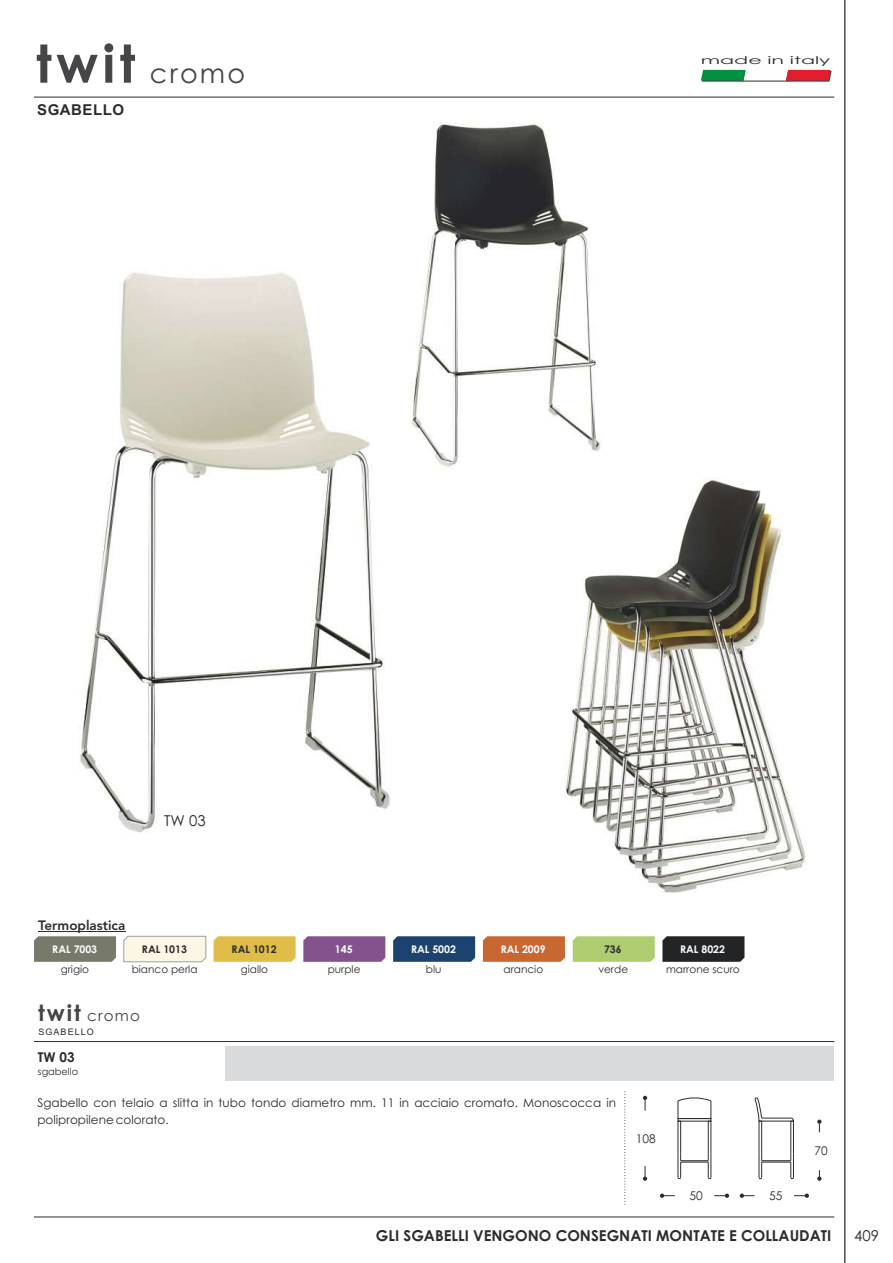
<style>
.page{position:relative;width:893px;height:1263px;background:#fff}
.page>*{position:absolute;margin:0;border:0;box-sizing:border-box;transform-origin:0 0}
.t1{font:27px "Century Gothic";letter-spacing:.085em;color:#464648}
.t2{font:700 15px "Century Gothic";color:#2d2b2d}
.t3{font:15px "Century Gothic";letter-spacing:.085em;color:#464648}
.t4{font:700 15px "Arial";letter-spacing:.035em;color:#2d2b2d}
.t5{font:15px "Century Gothic";color:#2d2b2d}
.t6{font:800 13.5px "Avenir LT Std";color:#2d2b2d}
.t7{font:700 13.5px "Century Gothic";color:#2d2b2d}
.t8{font:12px/17.1px "Century Gothic";color:#2d2b2d}
.t9{font:10.65px "Century Gothic";color:#2d2b2d;scale:1.94 1}
.t10{font:10.5px "Century Gothic";color:#2d2b2d}
.t11{font:700 10.5px "Century Gothic";color:#fefefe}
.t12{font:700 10.5px "Century Gothic";color:#2d2b2d}
.t13{font:9.75px "Century Gothic";color:#2d2b2d}
.t14{font:9px "Arial";letter-spacing:.12em;color:#2d2b2d}
.s1{font-weight:700;font-size:52.5px}
.s2{font-weight:700;font-size:22.5px}
</style>
<div class="page">
<svg style="left:303px;top:936px;width:82px;height:26px;background:#875890"></svg>
<hr style="left:844px;top:0;width:1px;height:1263px;background:#2d2b2d">
<hr style="left:34px;top:1217px;width:800px;height:1px;background:#2d2b2d">
<svg style="left:701px;top:70px;width:131px;height:12px"></svg>
<hr style="left:34px;top:97px;width:800px;height:1px;background:#2d2b2d">
<hr style="left:38px;top:932px;width:87px;height:1px;background:#2d2b2d">
<svg style="left:123px;top:936px;width:83px;height:26px;background:#f4f0e0"></svg>
<svg style="left:214px;top:936px;width:82px;height:26px;background:#e0bf4d"></svg>
<svg style="left:393px;top:936px;width:82px;height:26px;background:#224873"></svg>
<svg style="left:483px;top:936px;width:82px;height:26px;background:#ca6b37"></svg>
<svg style="left:573px;top:936px;width:82px;height:26px;background:#b0ce75"></svg>
<svg style="left:34px;top:936px;width:82px;height:26px;background:#7a7c6e"></svg>
<svg style="left:662px;top:936px;width:82px;height:26px;background:#292a2c"></svg>
<img style="left:564px;top:478px;width:242px;height:414px">
<img style="left:79px;top:272px;width:311px;height:561px">
<svg style="left:817px;top:1119px;width:4px;height:13px"></svg>
<svg style="left:660px;top:1193px;width:15px;height:5px"></svg>
<svg style="left:714px;top:1193px;width:15px;height:5px"></svg>
<svg style="left:643px;top:1096px;width:4px;height:15px"></svg>
<svg style="left:643px;top:1166px;width:4px;height:15px"></svg>
<svg style="left:740px;top:1193px;width:15px;height:5px"></svg>
<svg style="left:794px;top:1193px;width:15px;height:5px"></svg>
<svg style="left:817px;top:1170px;width:4px;height:11px"></svg>
<div style="left:791px;top:1121px;width:3px;height:33px;border:1px solid #2d2b2d"></div>
<div style="left:759px;top:1121px;width:3px;height:33px;border:1px solid #2d2b2d"></div>
<svg style="left:755px;top:1097px;width:39px;height:24px"></svg>
<svg style="left:758px;top:1153px;width:36px;height:26px"></svg>
<div style="left:678px;top:1100px;width:33px;height:19px;border:1px solid #2d2b2d"></div>
<div style="left:678px;top:1121px;width:3px;height:33px;border:1px solid #2d2b2d"></div>
<div style="left:708px;top:1121px;width:3px;height:33px;border:1px solid #2d2b2d"></div>
<svg style="left:677px;top:1153px;width:35px;height:26px"></svg>
<svg style="left:677px;top:1097px;width:34px;height:4px"></svg>
<svg style="left:624px;top:1091px;width:1px;height:114px"></svg>
<hr style="left:34px;top:1041px;width:800px;height:1px;background:#2d2b2d">
<div style="left:225px;top:1047px;width:609px;height:34px;background:#d9dadb"></div>
<img style="left:411px;top:123px;width:189px;height:345px">
<h1 class="t1" style="left:36px;top:62px;width:211px"><span class="s1">twit</span> cromo</h1>
<p class="t4" style="left:37px;top:104px;width:89px">SGABELLO</p>
<p class="t9" style="left:701px;top:56px;width:68px">made in italy</p>
<p class="t5" style="left:164px;top:815px;width:43px">TW 03</p>
<p class="t6" style="left:38px;top:920px;width:89px">Termoplastica</p>
<p class="t10" style="left:61px;top:965px;width:30px">grigio</p>
<p class="t10" style="left:132px;top:965px;width:67px">bianco perla</p>
<p class="t10" style="left:241px;top:965px;width:29px">giallo</p>
<p class="t10" style="left:328px;top:965px;width:34px">purple</p>
<p class="t10" style="left:426px;top:965px;width:17px">blu</p>
<p class="t10" style="left:503px;top:965px;width:41px">arancio</p>
<p class="t10" style="left:598px;top:965px;width:31px">verde</p>
<p class="t10" style="left:666px;top:965px;width:75px">marrone scuro</p>
<p class="t11" style="left:52px;top:945px;width:46px">RAL 7003</p>
<p class="t12" style="left:142px;top:945px;width:46px">RAL 1013</p>
<p class="t12" style="left:232px;top:945px;width:46px">RAL 1012</p>
<p class="t11" style="left:335px;top:945px;width:19px">145</p>
<p class="t11" style="left:411px;top:945px;width:46px">RAL 5002</p>
<p class="t11" style="left:501px;top:945px;width:46px">RAL 2009</p>
<p class="t12" style="left:604px;top:945px;width:19px">736</p>
<p class="t11" style="left:680px;top:945px;width:46px">RAL 8022</p>
<p class="t3" style="left:38px;top:1010px;width:103px"><span class="s2">twit</span> cromo</p>
<p class="t14" style="left:38px;top:1029px;width:57px">SGABELLO</p>
<p class="t7" style="left:38px;top:1052px;width:38px">TW 03</p>
<p class="t13" style="left:38px;top:1067px;width:42px">sgabello</p>
<p class="t8" style="left:37px;top:1095px;width:580px">Sgabello con telaio a slitta in tubo tondo diametro mm. 11 in acciaio cromato. Monoscocca in polipropilene colorato.</p>
<p class="t8" style="left:636px;top:1131px;width:21px">108</p>
<p class="t8" style="left:689px;top:1188px;width:15px">50</p>
<p class="t8" style="left:769px;top:1188px;width:15px">55</p>
<p class="t8" style="left:814px;top:1143px;width:15px">70</p>
<p class="t2" style="left:376px;top:1230px;width:457px">GLI SGABELLI VENGONO CONSEGNATI MONTATE E COLLAUDATI</p>
<p class="t5" style="left:854px;top:1230px;width:26px">409</p>
</div>
